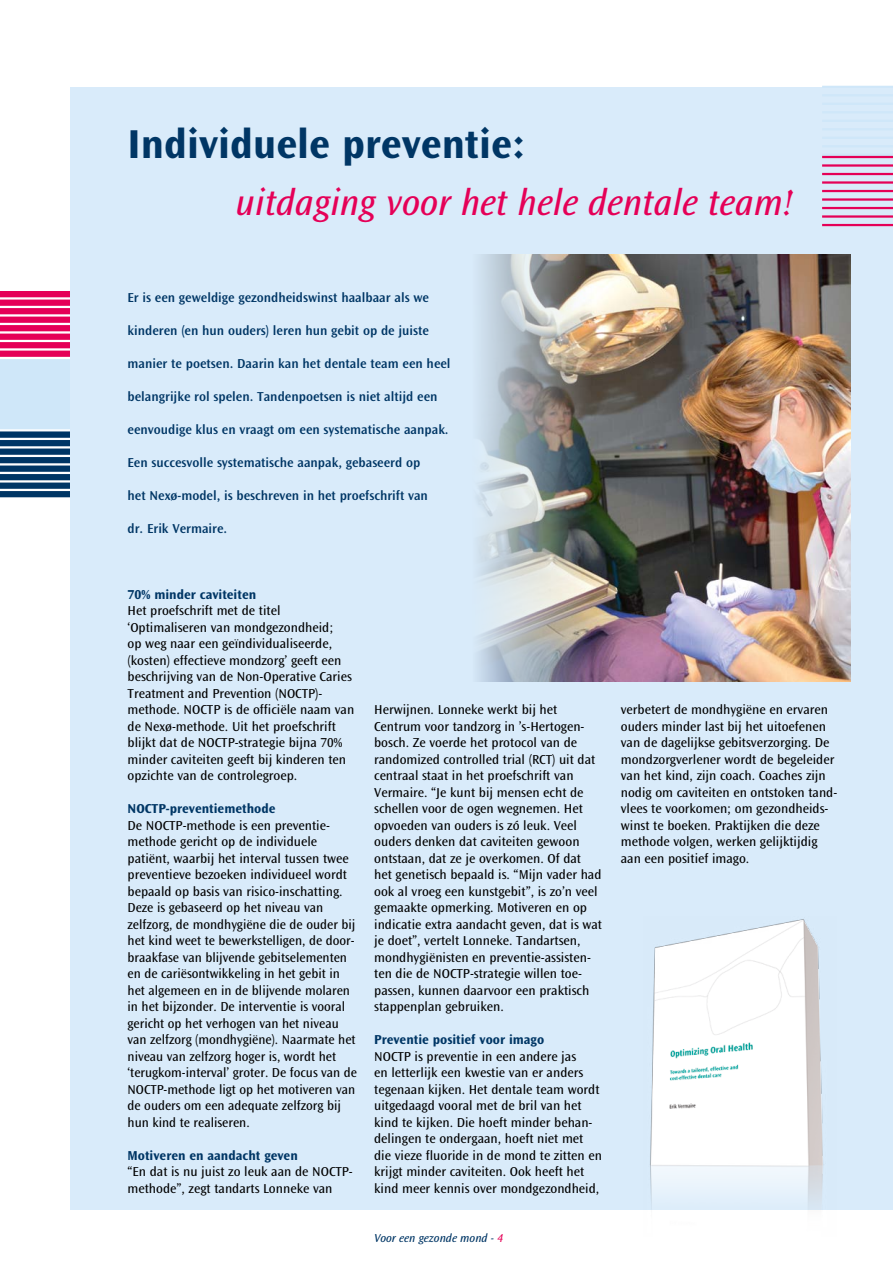
<style>
.page{position:relative;width:893px;height:1263px;background:#fff}
.page>*{position:absolute;margin:0;border:0;box-sizing:border-box;transform-origin:0 0}
.t1{font:700 42px "Ocean Sans Std";color:#003665}
.t2{font:italic 37.5px "Ocean Sans Std";color:#e50057}
.t3{font:13.5px/16.5px "Ocean Sans Std";color:#000}
.t4{font:600 13.5px "Ocean Sans Std";color:#003665}
.t5{font:700 13.5px "Ocean Sans Std";color:#003665}
.t6{font:italic 12px "Ocean Sans Std";color:#003665}
.s1{color:#e50057}
</style>
<div class="page">
<div style="left:0;top:289px;width:70px;height:69px;background:#e50057"></div>
<div style="left:0;top:359px;width:70px;height:71px;background:#cfe7f9"></div>
<svg style="left:0;top:431px;width:70px;height:66px;background:#0f416e"></svg>
<hr style="left:0;top:289px;width:95px;height:2px;background:#fff">
<hr style="left:0;top:297px;width:95px;height:3px;background:#fff">
<hr style="left:0;top:306px;width:95px;height:2px;background:#fff">
<hr style="left:0;top:314px;width:95px;height:3px;background:#fff">
<hr style="left:0;top:323px;width:95px;height:2px;background:#fff">
<hr style="left:0;top:331px;width:95px;height:3px;background:#fff">
<hr style="left:0;top:340px;width:95px;height:2px;background:#fff">
<hr style="left:0;top:348px;width:95px;height:3px;background:#fff">
<hr style="left:0;top:357px;width:95px;height:2px;background:#fff">
<hr style="left:0;top:429px;width:95px;height:2px;background:#fff">
<hr style="left:0;top:438px;width:95px;height:2px;background:#fff">
<hr style="left:0;top:446px;width:95px;height:2px;background:#fff">
<hr style="left:0;top:455px;width:95px;height:2px;background:#fff">
<hr style="left:0;top:463px;width:95px;height:2px;background:#fff">
<hr style="left:0;top:472px;width:95px;height:2px;background:#fff">
<hr style="left:0;top:480px;width:95px;height:2px;background:#fff">
<hr style="left:0;top:489px;width:95px;height:2px;background:#fff">
<div style="left:70px;top:87px;width:823px;height:1122px;background:#d9ebfa"></div>
<img style="left:477px;top:255px;width:373px;height:426px">
<hr style="left:822px;top:86px;width:71px;height:2px;background:#cfe7f9">
<hr style="left:822px;top:94px;width:71px;height:2px;background:#cfe7f9">
<hr style="left:822px;top:103px;width:71px;height:2px;background:#cfe7f9">
<hr style="left:822px;top:111px;width:71px;height:2px;background:#cfe7f9">
<hr style="left:822px;top:120px;width:71px;height:2px;background:#cfe7f9">
<hr style="left:822px;top:128px;width:71px;height:2px;background:#cfe7f9">
<hr style="left:822px;top:137px;width:71px;height:2px;background:#cfe7f9">
<hr style="left:822px;top:145px;width:71px;height:2px;background:#cfe7f9">
<hr style="left:822px;top:154px;width:71px;height:2px;background:#cfe7f9">
<hr style="left:822px;top:156px;width:71px;height:2px;background:#e50057">
<hr style="left:822px;top:164px;width:71px;height:3px;background:#e50057">
<hr style="left:822px;top:173px;width:71px;height:2px;background:#e50057">
<hr style="left:822px;top:181px;width:71px;height:3px;background:#e50057">
<hr style="left:822px;top:190px;width:71px;height:2px;background:#e50057">
<hr style="left:822px;top:198px;width:71px;height:3px;background:#e50057">
<hr style="left:822px;top:207px;width:71px;height:2px;background:#e50057">
<hr style="left:822px;top:215px;width:71px;height:3px;background:#e50057">
<hr style="left:822px;top:224px;width:71px;height:2px;background:#e50057">
<img style="left:644px;top:919px;width:192px;height:291px">
<h1 class="t1" style="left:128px;top:121px;width:400px">Individuele preventie:</h1>
<h2 class="t2" style="left:236px;top:182px;width:559px">uitdaging voor het hele dentale team!</h2>
<p class="t4" style="left:128px;top:290px;width:303px">Er is een geweldige gezondheidswinst haalbaar als we</p>
<p class="t4" style="left:128px;top:323px;width:303px">kinderen (en hun ouders) leren hun gebit op de juiste</p>
<p class="t4" style="left:128px;top:356px;width:325px">manier te poetsen. Daarin kan het dentale team een heel</p>
<p class="t4" style="left:128px;top:389px;width:312px">belangrijke rol spelen. Tandenpoetsen is niet altijd een</p>
<p class="t4" style="left:128px;top:422px;width:323px">eenvoudige klus en vraagt om een systematische aanpak.</p>
<p class="t4" style="left:128px;top:455px;width:294px">Een succesvolle systematische aanpak, gebaseerd op</p>
<p class="t4" style="left:128px;top:488px;width:302px">het Nexø-model, is beschreven in het proefschrift van</p>
<p class="t4" style="left:128px;top:520px;width:101px">dr. Erik Vermaire.</p>
<p class="t5" style="left:128px;top:586px;width:130px">70% minder caviteiten</p>
<p class="t3" style="left:128px;top:602px;width:228px">Het proefschrift met de titel ‘Optimaliseren van mondgezondheid;<br>op weg naar een geïndividualiseerde, (kosten) effectieve mondzorg’ geeft een beschrijving van de Non-Operative Caries Treatment and Prevention (NOCTP)- methode. NOCTP is de officiële naam van de Nexø-methode. Uit het proefschrift blijkt dat de NOCTP-strategie bijna 70% minder caviteiten geeft bij kinderen ten opzichte van de controlegroep.</p>
<p class="t5" style="left:128px;top:801px;width:149px">NOCTP-preventiemethode</p>
<p class="t3" style="left:128px;top:817px;width:231px">De NOCTP-methode is een preventie&shy;methode gericht op de individuele patiënt, waarbij het interval tussen twee preventieve bezoeken individueel wordt bepaald op basis van risico-inschatting.<br>Deze is gebaseerd op het niveau van zelfzorg, de mondhygiëne die de ouder bij het kind weet te bewerkstelligen, de door&shy;braakfase van blijvende gebitselementen en de cariësontwikkeling in het gebit in het algemeen en in de blijvende molaren in het bijzonder. De interventie is vooral gericht op het verhogen van het niveau van zelfzorg (mondhygiëne). Naarmate het niveau van zelfzorg hoger is, wordt het ‘terugkom-interval’ groter. De focus van de NOCTP-methode ligt op het motiveren van de ouders om een adequate zelfzorg bij hun kind te realiseren.</p>
<p class="t5" style="left:128px;top:1147px;width:172px">Motiveren en aandacht geven</p>
<p class="t3" style="left:128px;top:1163px;width:227px">“En dat is nu juist zo leuk aan de NOCTP&shy;methode”, zegt tandarts Lonneke van</p>
<p class="t3" style="left:374px;top:701px;width:229px">Herwijnen. Lonneke werkt bij het Centrum voor tandzorg in ’s-Hertogen&shy;bosch. Ze voerde het protocol van de randomized controlled trial (RCT) uit dat centraal staat in het proefschrift van Vermaire. “Je kunt bij mensen echt de schellen voor de ogen wegnemen. Het opvoeden van ouders is zó leuk. Veel ouders denken dat caviteiten gewoon ontstaan, dat ze je overkomen. Of dat het genetisch bepaald is. “Mijn vader had ook al vroeg een kunstgebit”, is zo’n veel gemaakte opmerking. Motiveren en op indicatie extra aandacht geven, dat is wat je doet”, vertelt Lonneke. Tandartsen, mondhygiënisten en preventie-assisten&shy;ten die de NOCTP-strategie willen toe&shy;passen, kunnen daarvoor een praktisch stappenplan gebruiken.</p>
<p class="t5" style="left:374px;top:1032px;width:172px">Preventie positief voor imago</p>
<p class="t3" style="left:374px;top:1048px;width:229px">NOCTP is preventie in een andere jas<br>en letterlijk een kwestie van er anders tegenaan kijken. Het dentale team wordt uitgedaagd vooral met de bril van het kind te kijken. Die hoeft minder behan&shy;delingen te ondergaan, hoeft niet met die vieze fluoride in de mond te zitten en krijgt minder caviteiten. Ook heeft het kind meer kennis over mondgezondheid,</p>
<p class="t6" style="left:374px;top:1231px;width:131px">Voor een gezonde mond - <span class="s1">4</span></p>
<p class="t3" style="left:621px;top:701px;width:218px">verbetert de mondhygiëne en ervaren ouders minder last bij het uitoefenen van de dagelijkse gebitsverzorging. De mondzorgverlener wordt de begeleider van het kind, zijn coach. Coaches zijn nodig om caviteiten en ontstoken tand&shy;vlees te voorkomen; om gezondheids&shy;winst te boeken. Praktijken die deze methode volgen, werken gelijktijdig aan een positief imago.</p>
</div>
